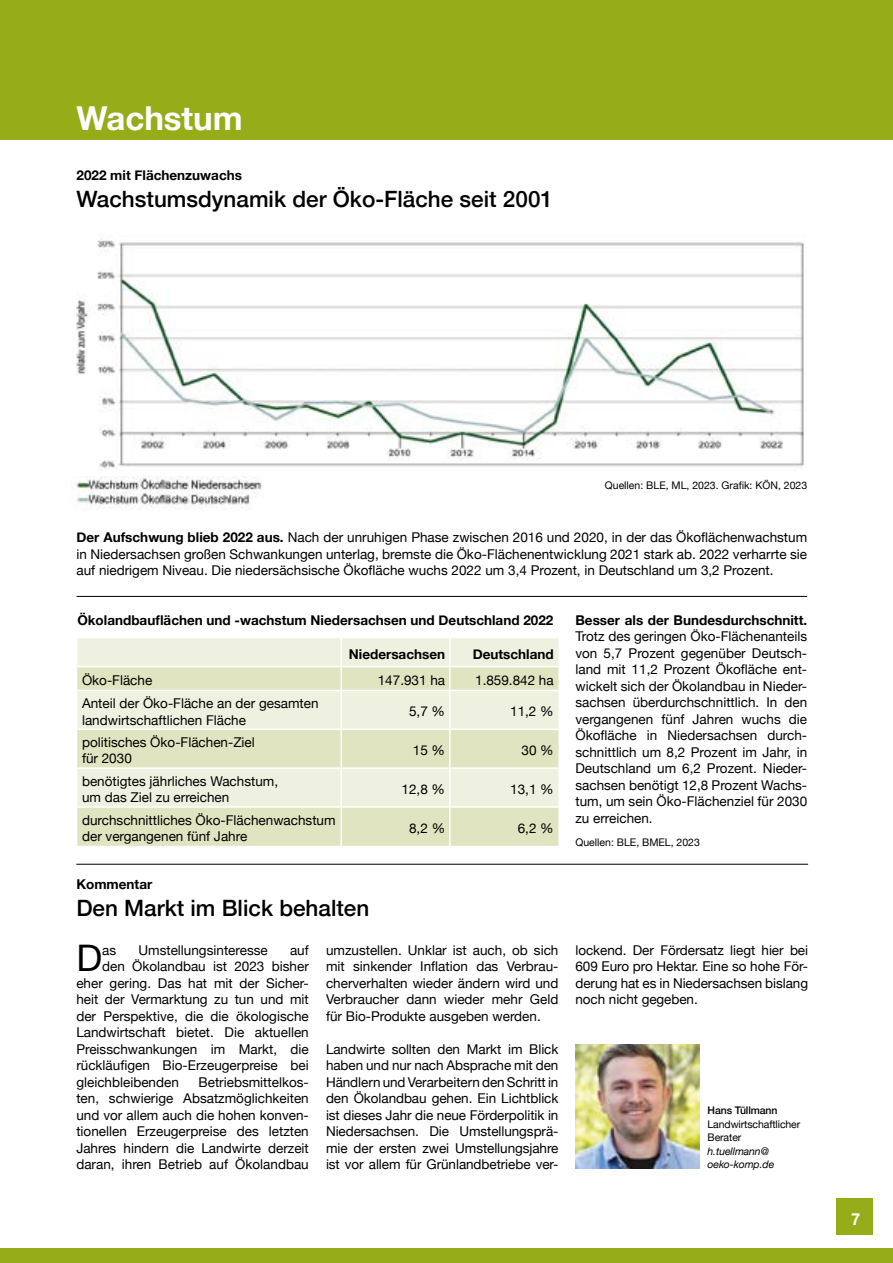
<style>
.page{position:relative;width:893px;height:1263px;background:#fff}
.page>*{position:absolute;margin:0;border:0;box-sizing:border-box;transform-origin:0 0}
.t1{font:36.6px "Helvetica Neue";color:#000}
.t2{font:700 33px "Helvetica Neue";color:#fff}
.t3{font:500 22.5px "Helvetica Neue";color:#000}
.t4{font:700 16.5px "Helvetica Neue";color:#fff}
.t5{font:13.5px/16.5px "Helvetica Neue";color:#000;text-align:justify}
.t6{font:700 13.5px "Helvetica Neue";color:#000}
.t7{font:10.5px/13.5px "Helvetica Neue";color:#000}
.t8{font:italic 10.5px/13.5px "Helvetica Neue";letter-spacing:-.01em;color:#000}
.t9{font:500 10.5px "Helvetica Neue";letter-spacing:-.01em;color:#000}
.s1{font-weight:700}
</style>
<div class="page">
<img style="left:575px;top:1044px;width:125px;height:124px">
<div style="left:0;top:0;width:893px;height:139px;background:#96ac19"></div>
<div style="left:0;top:1248px;width:893px;height:15px;background:#96ac19"></div>
<div style="left:837px;top:1199px;width:36px;height:36px;background:#96ac19"></div>
<div style="left:77px;top:638px;width:481px;height:28px;background:#eff1e0"></div>
<svg style="left:77px;top:667px;width:481px;height:179px;background:#e6e9ce"></svg>
<hr style="left:77px;top:690px;width:264px;height:1px;background:#fff">
<hr style="left:341px;top:690px;width:109px;height:1px;background:#fff">
<hr style="left:450px;top:690px;width:108px;height:1px;background:#fff">
<hr style="left:77px;top:728px;width:264px;height:2px;background:#fff">
<hr style="left:341px;top:728px;width:109px;height:2px;background:#fff">
<hr style="left:450px;top:728px;width:108px;height:2px;background:#fff">
<hr style="left:77px;top:767px;width:264px;height:2px;background:#fff">
<hr style="left:341px;top:767px;width:109px;height:2px;background:#fff">
<hr style="left:450px;top:767px;width:108px;height:2px;background:#fff">
<hr style="left:77px;top:806px;width:264px;height:2px;background:#fff">
<hr style="left:341px;top:806px;width:109px;height:2px;background:#fff">
<hr style="left:450px;top:806px;width:108px;height:2px;background:#fff">
<hr style="left:340px;top:638px;width:2px;height:28px;background:#fff">
<hr style="left:449px;top:638px;width:2px;height:28px;background:#fff">
<hr style="left:340px;top:667px;width:2px;height:23px;background:#fff">
<hr style="left:449px;top:667px;width:2px;height:23px;background:#fff">
<hr style="left:340px;top:691px;width:2px;height:37px;background:#fff">
<hr style="left:449px;top:691px;width:2px;height:37px;background:#fff">
<hr style="left:340px;top:730px;width:2px;height:37px;background:#fff">
<hr style="left:449px;top:730px;width:2px;height:37px;background:#fff">
<hr style="left:340px;top:769px;width:2px;height:37px;background:#fff">
<hr style="left:449px;top:769px;width:2px;height:37px;background:#fff">
<hr style="left:340px;top:808px;width:2px;height:38px;background:#fff">
<hr style="left:449px;top:808px;width:2px;height:38px;background:#fff">
<hr style="left:77px;top:596px;width:730px;height:1px;background:#000">
<hr style="left:76px;top:864px;width:732px;height:1px;background:#000">
<img style="left:76px;top:238px;width:728px;height:231px">
<img style="left:75px;top:476px;width:187px;height:34px">
<h2 class="t2" style="left:77px;top:92px;width:168px">Wachstum</h2>
<p class="t6" style="left:77px;top:164px;width:167px">2022 mit Flächenzuwachs</p>
<h3 class="t3" style="left:77px;top:180px;width:478px">Wachstumsdynamik der Öko-Fläche seit 2001</h3>
<p class="t7" style="left:605px;top:479px;width:204px">Quellen: BLE, ML, 2023. Grafik: KÖN, 2023</p>
<p class="t5" style="left:77px;top:530px;width:732px"><span class="s1">Der Aufschwung blieb 2022 aus.</span> Nach der unruhigen Phase zwischen 2016 und 2020, in der das Ökoflächenwachstum in Niedersachsen großen Schwankungen unterlag, bremste die Öko-Flächenentwicklung 2021 stark ab. 2022 verharrte sie auf niedrigem Niveau. Die niedersächsische Ökofläche wuchs 2022 um 3,4 Prozent, in Deutschland um 3,2 Prozent.</p>
<p class="t6" style="left:575px;top:609px;width:233px">Besser als der Bundesdurchschnitt.</p>
<p class="t5" style="left:575px;top:629px;width:233px">Trotz des geringen Öko-Flächenanteils von 5,7 Prozent gegenüber Deutsch&shy;land mit 11,2 Prozent Ökofläche ent&shy;wickelt sich der Ökolandbau in Nieder&shy;sachsen überdurchschnittlich. In den vergangenen fünf Jahren wuchs die Ökofläche in Niedersachsen durch&shy;schnittlich um 8,2 Prozent im Jahr, in Deutschland um 6,2 Prozent. Nieder&shy;sachsen benötigt 12,8 Prozent Wachs&shy;tum, um sein Öko-Flächenziel für 2030 zu erreichen.</p>
<p class="t6" style="left:77px;top:609px;width:478px">Ökolandbauflächen und -wachstum Niedersachsen und Deutschland 2022</p>
<p class="t6" style="left:349px;top:644px;width:98px">Niedersachsen</p>
<p class="t6" style="left:473px;top:644px;width:82px">Deutschland</p>
<p class="t5" style="left:82px;top:673px;width:72px">Öko-Fläche</p>
<p class="t5" style="left:378px;top:673px;width:69px">147.931 ha</p>
<p class="t5" style="left:475px;top:673px;width:80px">1.859.842 ha</p>
<p class="t5" style="left:82px;top:696px;width:238px">Anteil der Öko-Fläche an der gesamten landwirtschaftlichen Fläche</p>
<p class="t5" style="left:409px;top:704px;width:38px">5,7 %</p>
<p class="t5" style="left:510px;top:704px;width:45px">11,2 %</p>
<p class="t5" style="left:82px;top:735px;width:174px">politisches Öko-Flächen-Ziel für 2030</p>
<p class="t5" style="left:413px;top:743px;width:34px">15 %</p>
<p class="t5" style="left:521px;top:743px;width:34px">30 %</p>
<p class="t5" style="left:82px;top:773px;width:198px">benötigtes jährliches Wachstum, um das Ziel zu erreichen</p>
<p class="t5" style="left:402px;top:782px;width:45px">12,8 %</p>
<p class="t5" style="left:510px;top:782px;width:45px">13,1 %</p>
<p class="t5" style="left:82px;top:812px;width:255px">durchschnittliches Öko-Flächenwachstum der vergangenen fünf Jahre</p>
<p class="t5" style="left:409px;top:820px;width:38px">8,2 %</p>
<p class="t5" style="left:518px;top:820px;width:38px">6,2 %</p>
<p class="t7" style="left:575px;top:836px;width:126px">Quellen: BLE, BMEL, 2023</p>
<p class="t6" style="left:76px;top:873px;width:77px">Kommentar</p>
<h3 class="t3" style="left:76px;top:890px;width:294px">Den Markt im Blick behalten</h3>
<h1 class="t1" style="left:76px;top:932px;width:27px">D</h1>
<p class="t5" style="left:102px;top:943px;width:15px">as</p>
<p class="t5" style="left:138px;top:943px;width:131px">Umstellungsinteresse</p>
<p class="t5" style="left:290px;top:943px;width:20px">auf</p>
<p class="t5" style="left:326px;top:943px;width:234px">umzustellen. Unklar ist auch, ob sich mit sinkender Inflation das Verbrau&shy;cherverhalten wieder ändern wird und Verbraucher dann wieder mehr Geld für Bio-Produkte ausgeben werden.</p>
<p class="t5" style="left:326px;top:1041px;width:234px">Landwirte sollten den Markt im Blick haben und nur nach Absprache mit den Händlern und Verarbeitern den Schritt in den Ökolandbau gehen. Ein Lichtblick ist dieses Jahr die neue Förderpolitik in Niedersachsen. Die Umstellungsprä&shy;mie der ersten zwei Umstellungsjahre ist vor allem für Grünlandbetriebe ver-</p>
<p class="t5" style="left:102px;top:959px;width:208px">den Ökolandbau ist 2023 bisher</p>
<p class="t5" style="left:76px;top:976px;width:234px">eher gering. Das hat mit der Sicher-</p>
<p class="t5" style="left:76px;top:992px;width:234px">heit der Vermarktung zu tun und mit</p>
<p class="t5" style="left:76px;top:1008px;width:234px">der Perspektive, die die ökologische</p>
<p class="t5" style="left:76px;top:1025px;width:234px">Landwirtschaft bietet. Die aktuellen</p>
<p class="t5" style="left:76px;top:1041px;width:234px">Preisschwankungen im Markt, die</p>
<p class="t5" style="left:76px;top:1058px;width:234px">rückläufigen Bio-Erzeugerpreise bei</p>
<p class="t5" style="left:76px;top:1074px;width:104px">gleichbleibenden</p>
<p class="t5" style="left:76px;top:1074px;width:234px;text-indent:122px">Betriebsmittelkos&shy;ten, schwierige Absatzmöglichkeiten und vor allem auch die hohen konven&shy;tionellen Erzeugerpreise des letzten Jahres hindern die Landwirte derzeit daran, ihren Betrieb auf Ökolandbau</p>
<p class="t5" style="left:575px;top:943px;width:234px">lockend. Der Fördersatz liegt hier bei 609 Euro pro Hektar. Eine so hohe För&shy;derung hat es in Niedersachsen bislang noch nicht gegeben.</p>
<p class="t9" style="left:708px;top:1102px;width:71px">Hans Tüllmann</p>
<p class="t7" style="left:708px;top:1118px;width:94px">Landwirtschaftlicher<br>Berater</p>
<p class="t8" style="left:708px;top:1145px;width:68px">h.tuellmann@ oeko-komp.de</p>
<p class="t4" style="left:851px;top:1206px;width:11px">7</p>
</div>
